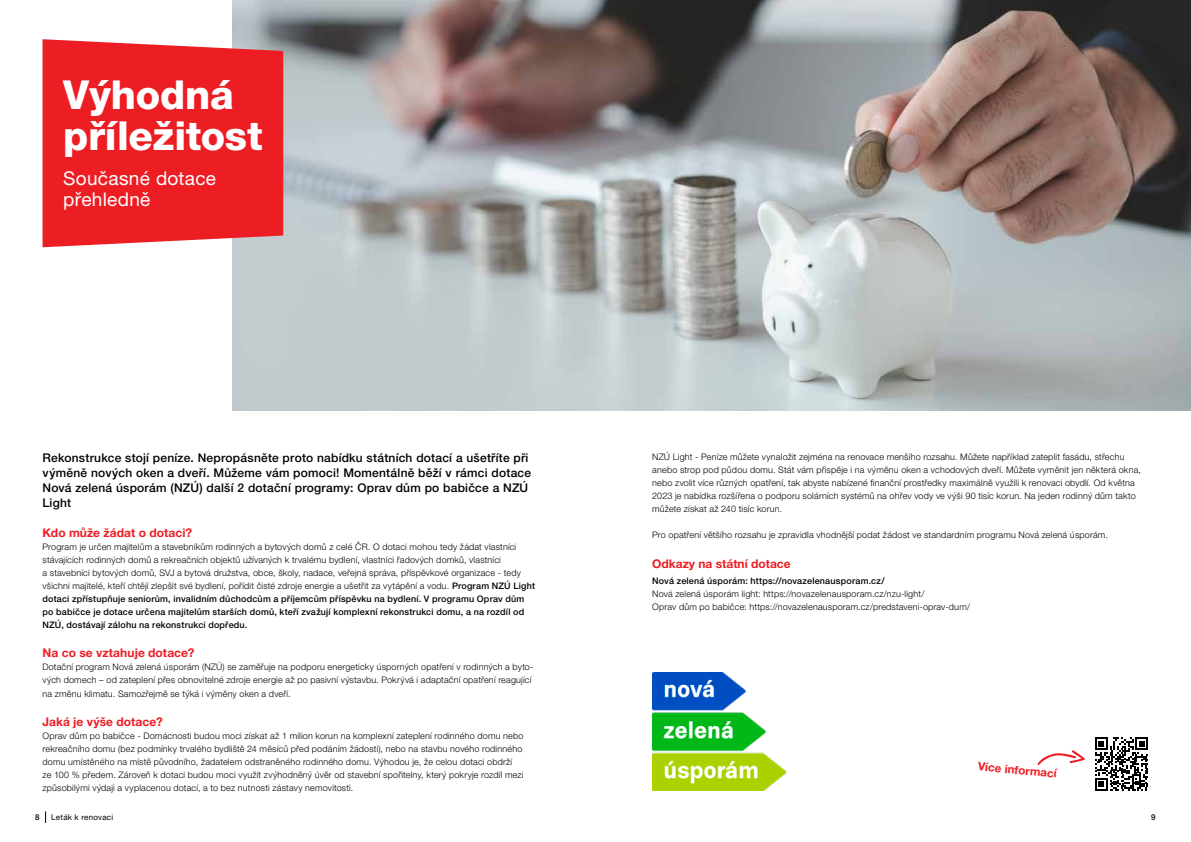
<style>
.page{position:relative;width:1191px;height:842px;background:#fff}
.page>*{position:absolute;margin:0;border:0;box-sizing:border-box;transform-origin:0 0}
.t1{font:800 40px/41px "Helvetica Neue LT Pro";letter-spacing:-.005em;color:#fff}
.t2{font:19px/20.9px "Helvetica Neue LT Pro";letter-spacing:.015em;color:#fff}
.t3{font:500 12px/15px "Helvetica Neue LT Pro";letter-spacing:.02em;color:#000}
.t4{font:700 12px "Helvetica Neue LT Pro";color:#ed1d24}
.t5{font:700 11.6px "Helvetica Neue LT Pro";color:#ed1d24}
.t6{font:300 9px/13px "Helvetica Neue LT Pro";letter-spacing:.02em;color:#000}
.t7{font:500 9px "Helvetica Neue LT Pro";letter-spacing:.02em;color:#000}
.t8{font:8px "Helvetica Neue LT Pro";letter-spacing:.035em;color:#000}
.t9{font:500 8px "Helvetica Neue LT Pro";color:#000}
.s1{font-weight:500}
</style>
<div class="page">
<img style="left:232px;top:0;width:959px;height:411px">
<svg style="left:1037px;top:750px;width:48px;height:15px"></svg>
<svg style="left:1095px;top:737px;width:53px;height:54px"></svg>
<div style="left:43px;top:39px;width:240px;height:208px;background:#ed1d24"></div>
<img style="left:652px;top:673px;width:133px;height:118px">
<svg style="left:45px;top:811px;width:1px;height:12px"></svg>
<h1 class="t1" style="left:63px;top:75px;width:201px">Výhodná příležitost</h1>
<h2 class="t2" style="left:63px;top:167px;width:154px">Současné dotace přehledně</h2>
<p class="t3" style="left:43px;top:450px;width:490px">Rekonstrukce stojí peníze. Nepropásněte proto nabídku státních dotací a ušetříte při výměně nových oken a dveří. Můžeme vám pomoci! Momentálně běží v rámci dotace Nová zelená úsporám (NZÚ) další 2 dotační programy: Oprav dům po babičce a NZÚ Light</p>
<h3 class="t4" style="left:43px;top:525px;width:151px">Kdo může žádat o dotaci?</h3>
<p class="t6" style="left:43px;top:540px;width:494px">Program je určen majitelům a stavebníkům rodinných a bytových domů z celé ČR. O dotaci mohou tedy žádat vlastníci stávajících rodinných domů a rekreačních objektů užívaných k trvalému bydlení, vlastníci řadových domků, vlastníci<br>a stavebníci bytových domů, SVJ a bytová družstva, obce, školy, nadace, veřejná správa, příspěvkové organizace - tedy všichni majitelé, kteří chtějí zlepšit své bydlení, pořídit čisté zdroje energie a ušetřit za vytápění a vodu. <span class="s1">Program NZÚ Light dotaci zpřístupňuje seniorům, invalidním důchodcům a příjemcům příspěvku na bydlení. V programu Oprav dům po babičce je dotace určena majitelům starších domů, kteří zvažují komplexní rekonstrukci domu, a na rozdíl od NZÚ, dostávají zálohu na rekonstrukci dopředu.</span></p>
<h3 class="t4" style="left:43px;top:645px;width:153px">Na co se vztahuje dotace?</h3>
<p class="t6" style="left:43px;top:660px;width:492px">Dotační program Nová zelená úsporám (NZÚ) se zaměřuje na podporu energeticky úsporných opatření v rodinných a byto&shy;vých domech – od zateplení přes obnovitelné zdroje energie až po pasivní výstavbu. Pokrývá i adaptační opatření reagující</p>
<p class="t6" style="left:43px;top:687px;width:250px">na změnu klimatu. Samozřejmě se týká i výměny oken a dveří.</p>
<h3 class="t4" style="left:43px;top:714px;width:122px">Jaká je výše dotace?</h3>
<p class="t6" style="left:43px;top:729px;width:482px">Oprav dům po babičce - Domácnosti budou moci získat až 1 milion korun na komplexní zateplení rodinného domu nebo rekreačního domu (bez podmínky trvalého bydliště 24 měsíců před podáním žádosti), nebo na stavbu nového rodinného domu umístěného na místě původního, žadatelem odstraněného rodinného domu. Výhodou je, že celou dotaci obdrží<br>ze 100 % předem. Zároveň k dotaci budou moci využít zvýhodněný úvěr od stavební spořitelny, který pokryje rozdíl mezi způsobilými výdaji a vyplacenou dotací, a to bez nutnosti zástavy nemovitosti.</p>
<p class="t6" style="left:652px;top:450px;width:490px">NZÚ Light - Peníze můžete vynaložit zejména na renovace menšího rozsahu. Můžete například zateplit fasádu, střechu anebo strop pod půdou domu. Stát vám přispěje i na výměnu oken a vchodových dveří. Můžete vyměnit jen některá okna, nebo zvolit více různých opatření, tak abyste nabízené finanční prostředky maximálně využili k renovaci obydlí. Od května 2023 je nabídka rozšířena o podporu solárních systémů na ohřev vody ve výši 90 tisíc korun. Na jeden rodinný dům takto můžete získat až 240 tisíc korun.</p>
<p class="t6" style="left:652px;top:528px;width:457px">Pro opatření většího rozsahu je zpravidla vhodnější podat žádost ve standardním programu Nová zelená úsporám.</p>
<h3 class="t4" style="left:652px;top:556px;width:140px">Odkazy na státní dotace</h3>
<p class="t7" style="left:652px;top:575px;width:234px">Nová zelená úsporám: https://novazelenausporam.cz/</p>
<p class="t6" style="left:652px;top:587px;width:319px">Nová zelená úsporám light: https://novazelenausporam.cz/nzu-light/<br>Oprav dům po babičce: https://novazelenausporam.cz/predstaveni-oprav-dum/</p>
<p class="t5" style="left:978px;top:759px;width:81px;rotate:5deg">Více informací</p>
<p class="t9" style="left:35px;top:812px;width:6px">8</p>
<p class="t8" style="left:51px;top:812px;width:64px">Leták k renovaci</p>
<p class="t9" style="left:1151px;top:812px;width:6px">9</p>
</div>
